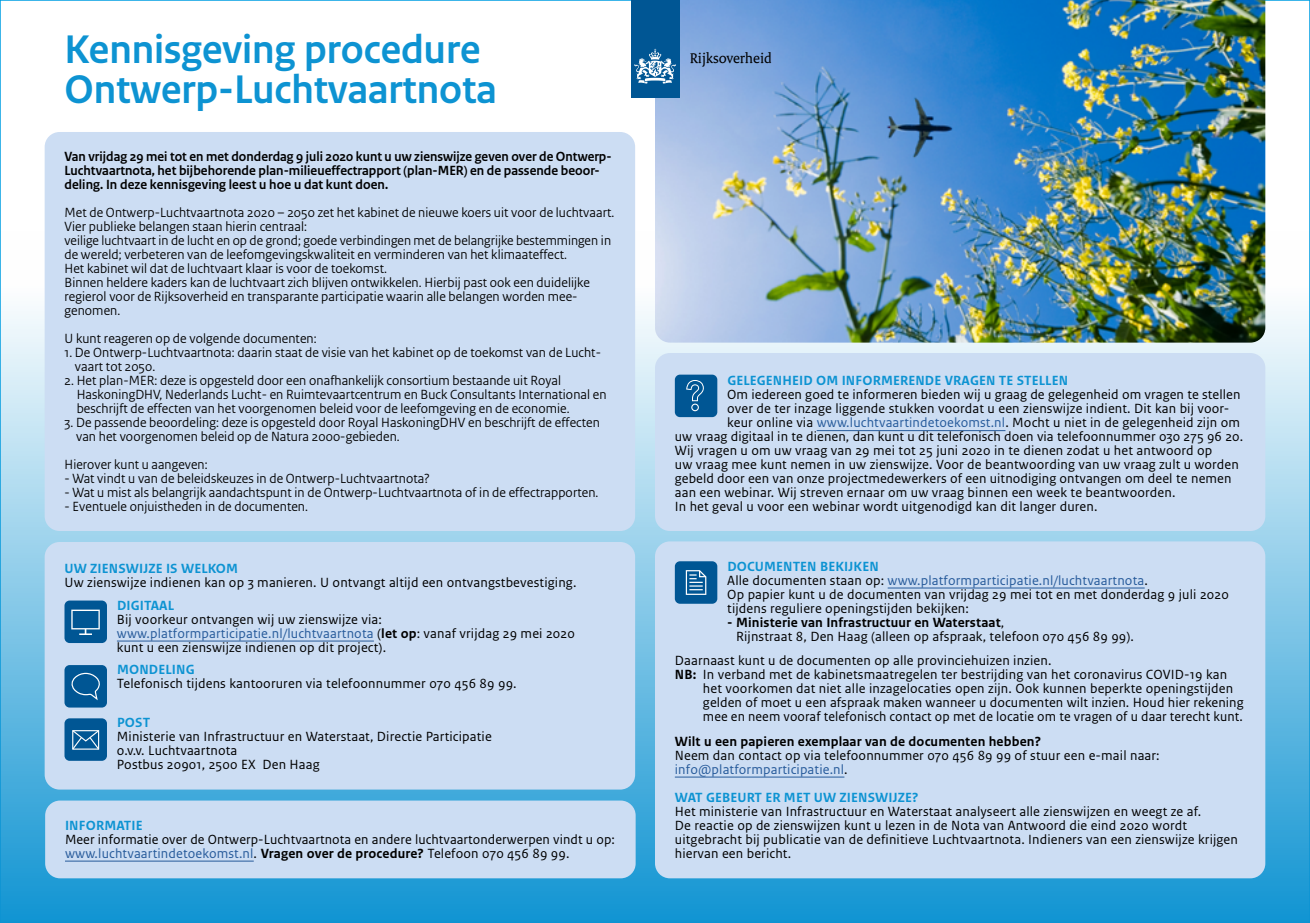
<style>
.page{position:relative;width:1310px;height:923px;background:#fff}
.page>*{position:absolute;margin:0;border:0;box-sizing:border-box;transform-origin:0 0}
.t1{font:700 42px/40.2px "Rijksoverheid Sans Heading";color:#0d93d2}
.t2{font:15.05px "Rijksoverheid Serif";color:#000}
.t3{font:14px/14px "Rijksoverheid Sans Text";letter-spacing:.01em;color:#000}
.t4{font:14px/14px "Rijksoverheid Sans Heading";letter-spacing:.01em;color:#000}
.t5{font:700 14px/14px "Rijksoverheid Sans Heading";letter-spacing:.005em;color:#000}
.t6{font:700 14px "Rijksoverheid Sans Text";letter-spacing:.01em;color:#0d93d2}
.t7{font:700 14px "Rijksoverheid Sans Text";letter-spacing:.01em;color:#000}
.s1{color:#275b9b}
.s2{font-weight:700}
.s3{font-weight:700;color:#0d93d2}
</style>
<div class="page">
<div style="left:0;top:232px;width:1310px;height:691px;background:linear-gradient(to bottom,#fff,#1396d3)"></div>
<div style="left:45px;top:542px;width:590px;height:247px;background:#ccddf3;border-radius:15px"></div>
<hr style="left:117px;top:641px;width:257px;height:1px;background:#275b9b">
<div style="left:64px;top:600px;width:43px;height:43px;background:#005694;border-radius:5px"></div>
<svg style="left:71px;top:609px;width:29px;height:26px"></svg>
<div style="left:64px;top:665px;width:43px;height:42px;background:#005694;border-radius:5px"></div>
<svg style="left:71px;top:673px;width:29px;height:27px"></svg>
<div style="left:64px;top:718px;width:43px;height:43px;background:#005694;border-radius:5px"></div>
<svg style="left:72px;top:730px;width:28px;height:20px"></svg>
<div style="left:45px;top:132px;width:590px;height:399px;background:#ccddf3;border-radius:15px"></div>
<div style="left:655px;top:353px;width:610px;height:178px;background:#ccddf3;border-radius:15px"></div>
<hr style="left:816px;top:430px;width:189px;height:1px;background:#275b9b">
<div style="left:675px;top:375px;width:42px;height:42px;background:#005694;border-radius:5px"></div>
<svg style="left:686px;top:380px;width:18px;height:31px"></svg>
<div style="left:655px;top:541px;width:610px;height:337px;background:#ccddf3;border-radius:15px"></div>
<hr style="left:887px;top:588px;width:257px;height:1px;background:#275b9b">
<hr style="left:675px;top:777px;width:169px;height:1px;background:#275b9b">
<div style="left:675px;top:561px;width:42px;height:43px;background:#005694;border-radius:5px"></div>
<svg style="left:686px;top:570px;width:21px;height:25px"></svg>
<img style="left:655px;top:0;width:610px;height:342px">
<div style="left:631px;top:0;width:48px;height:97px;background:#005694"></div>
<svg style="left:634px;top:49px;width:42px;height:35px"></svg>
<div style="left:45px;top:800px;width:590px;height:78px;background:#ccddf3;border-radius:15px"></div>
<hr style="left:65px;top:861px;width:189px;height:1px;background:#275b9b">
<h1 class="t1" style="left:64px;top:30px;width:434px">Kennisgeving procedure<br>Ontwerp-Luchtvaartnota</h1>
<p class="t5" style="left:64px;top:150px;width:548px">Van vrijdag 29 mei tot en met donderdag 9 juli 2020 kunt u uw zienswijze geven over de Ontwerp-<br>Luchtvaartnota, het bijbehorende plan-milieueffectrapport (plan-MER) en de passende beoor&shy;deling. In deze kennisgeving leest u hoe u dat kunt doen.</p>
<p class="t4" style="left:64px;top:206px;width:551px">Met de Ontwerp-Luchtvaartnota 2020 – 2050 zet het kabinet de nieuwe koers uit voor de luchtvaart.<br>Vier publieke belangen staan hierin centraal:<br>veilige luchtvaart in de lucht en op de grond; goede verbindingen met de belangrijke bestemmingen in de wereld; verbeteren van de leefomgevingskwaliteit en verminderen van het klimaateffect.<br>Het kabinet wil dat de luchtvaart klaar is voor de toekomst.<br>Binnen heldere kaders kan de luchtvaart zich blijven ontwikkelen. Hierbij past ook een duidelijke regierol voor de Rijksoverheid en transparante participatie waarin alle belangen worden mee&shy;genomen.</p>
<p class="t4" style="left:64px;top:332px;width:254px">U kunt reageren op de volgende documenten:</p>
<p class="t4" style="left:75px;top:346px;width:526px;text-indent:-10px">1. De Ontwerp-Luchtvaartnota: daarin staat de visie van het kabinet op de toekomst van de Lucht&shy;vaart tot 2050.</p>
<p class="t4" style="left:77px;top:374px;width:531px;text-indent:-12px">2. Het plan-MER: deze is opgesteld door een onafhankelijk consortium bestaande uit Royal<br>HaskoningDHV, Nederlands Lucht- en Ruimtevaartcentrum en Buck Consultants International en beschrijft de effecten van het voorgenomen beleid voor de leefomgeving en de economie.</p>
<p class="t4" style="left:76px;top:416px;width:525px;text-indent:-12px">3. De passende beoordeling: deze is opgesteld door Royal HaskoningDHV en beschrijft de effecten van het voorgenomen beleid op de Natura 2000-gebieden.</p>
<p class="t4" style="left:64px;top:458px;width:145px">Hierover kunt u aangeven:</p>
<p class="t4" style="left:64px;top:472px;width:367px">- Wat vindt u van de beleidskeuzes in de Ontwerp-Luchtvaartnota?</p>
<p class="t4" style="left:64px;top:486px;width:535px">- Wat u mist als belangrijk aandachtspunt in de Ontwerp-Luchtvaartnota of in de effectrapporten.</p>
<p class="t4" style="left:64px;top:500px;width:245px">- Eventuele onjuistheden in de documenten.</p>
<p class="t6" style="left:64px;top:560px;width:175px">UW ZIENSWIJZE IS WELKOM</p>
<p class="t3" style="left:64px;top:575px;width:513px">Uw zienswijze indienen kan op 3 manieren. U ontvangt altijd een ontvangstbevestiging.</p>
<p class="t6" style="left:117px;top:597px;width:59px">DIGITAAL</p>
<p class="t3" style="left:117px;top:612px;width:459px">Bij voorkeur ontvangen wij uw zienswijze via: <span class="s1">www.platformparticipatie.nl/luchtvaartnota</span> (<span class="s2">let op</span>: vanaf vrijdag 29 mei 2020 kunt u een zienswijze indienen op dit project).</p>
<p class="t6" style="left:117px;top:662px;width:79px">MONDELING</p>
<p class="t3" style="left:117px;top:677px;width:401px">Telefonisch tijdens kantooruren via telefoonnummer 070 456 89 99.</p>
<p class="t6" style="left:117px;top:714px;width:35px">POST</p>
<p class="t3" style="left:117px;top:729px;width:376px">Ministerie van Infrastructuur en Waterstaat, Directie Participatie o.v.v. Luchtvaartnota<br>Postbus 20901, 2500 EX Den Haag</p>
<p class="t6" style="left:65px;top:817px;width:79px">INFORMATIE</p>
<p class="t3" style="left:65px;top:832px;width:551px">Meer informatie over de Ontwerp-Luchtvaartnota en andere luchtvaartonderwerpen vindt u op: <span class="s1">www.luchtvaartindetoekomst.nl</span>. <span class="s2">Vragen over de procedure?</span> Telefoon 070 456 89 99.</p>
<p class="t2" style="left:690px;top:49px;width:84px">Rijksoverheid</p>
<p class="t6" style="left:727px;top:373px;width:342px">GELEGENHEID OM INFORMERENDE VRAGEN TE STELLEN</p>
<p class="t3" style="left:727px;top:388px;width:515px">Om iedereen goed te informeren bieden wij u graag de gelegenheid om vragen te stellen</p>
<p class="t3" style="left:727px;top:402px;width:504px">over de ter inzage liggende stukken voordat u een zienswijze indient. Dit kan bij voor-</p>
<p class="t3" style="left:727px;top:416px;width:514px">keur online via <span class="s1">www.luchtvaartindetoekomst.nl</span>. Mocht u niet in de gelegenheid zijn om</p>
<p class="t3" style="left:675px;top:430px;width:570px">uw vraag digitaal in te dienen, dan kunt u dit telefonisch doen via telefoonnummer 030 275 96 20.</p>
<p class="t3" style="left:675px;top:444px;width:539px">Wij vragen u om uw vraag van 29 mei tot 25 juni 2020 in te dienen zodat u het antwoord op</p>
<p class="t3" style="left:675px;top:458px;width:565px">uw vraag mee kunt nemen in uw zienswijze. Voor de beantwoording van uw vraag zult u worden</p>
<p class="t3" style="left:675px;top:472px;width:558px">gebeld door een van onze projectmedewerkers of een uitnodiging ontvangen om deel te nemen</p>
<p class="t3" style="left:675px;top:486px;width:502px">aan een webinar. Wij streven ernaar om uw vraag binnen een week te beantwoorden.</p>
<p class="t3" style="left:675px;top:500px;width:424px">In het geval u voor een webinar wordt uitgenodigd kan dit langer duren.</p>
<p class="t3" style="left:727px;top:559px;width:503px"><span class="s3">DOCUMENTEN BEKIJKEN<br></span>Alle documenten staan op: <span class="s1">www.platformparticipatie.nl/luchtvaartnota</span>.<br>Op papier kunt u de documenten van vrijdag 29 mei tot en met donderdag 9 juli 2020 tijdens reguliere openingstijden bekijken:</p>
<p class="t3" style="left:736px;top:615px;width:399px;text-indent:-9px"><span class="s2">- Ministerie van Infrastructuur en Waterstaat</span>,<br>Rijnstraat 8, Den Haag (alleen op afspraak, telefoon 070 456 89 99).</p>
<p class="t3" style="left:675px;top:653px;width:378px">Daarnaast kunt u de documenten op alle provinciehuizen inzien.</p>
<p class="t3" style="left:675px;top:667px;width:554px"><span class="s2">NB:</span> In verband met de kabinetsmaatregelen ter bestrijding van het coronavirus COVID-19 kan</p>
<p class="t3" style="left:703px;top:681px;width:532px">het voorkomen dat niet alle inzagelocaties open zijn. Ook kunnen beperkte openingstijden</p>
<p class="t3" style="left:703px;top:695px;width:542px">gelden of moet u een afspraak maken wanneer u documenten wilt inzien. Houd hier rekening</p>
<p class="t3" style="left:703px;top:709px;width:541px">mee en neem vooraf telefonisch contact op met de locatie om te vragen of u daar terecht kunt.</p>
<p class="t7" style="left:675px;top:733px;width:368px">Wilt u een papieren exemplaar van de documenten hebben?</p>
<p class="t3" style="left:675px;top:748px;width:486px">Neem dan contact op via telefoonnummer 070 456 89 99 of stuur een e-mail naar: <span class="s1">info@platformparticipatie.nl</span>.</p>
<p class="t6" style="left:675px;top:789px;width:245px">WAT GEBEURT ER MET UW ZIENSWIJZE?</p>
<p class="t3" style="left:675px;top:804px;width:564px">Het ministerie van Infrastructuur en Waterstaat analyseert alle zienswijzen en weegt ze af.<br>De reactie op de zienswijzen kunt u lezen in de Nota van Antwoord die eind 2020 wordt uitgebracht bij publicatie van de definitieve Luchtvaartnota. Indieners van een zienswijze krijgen hiervan een bericht.</p>
</div>
